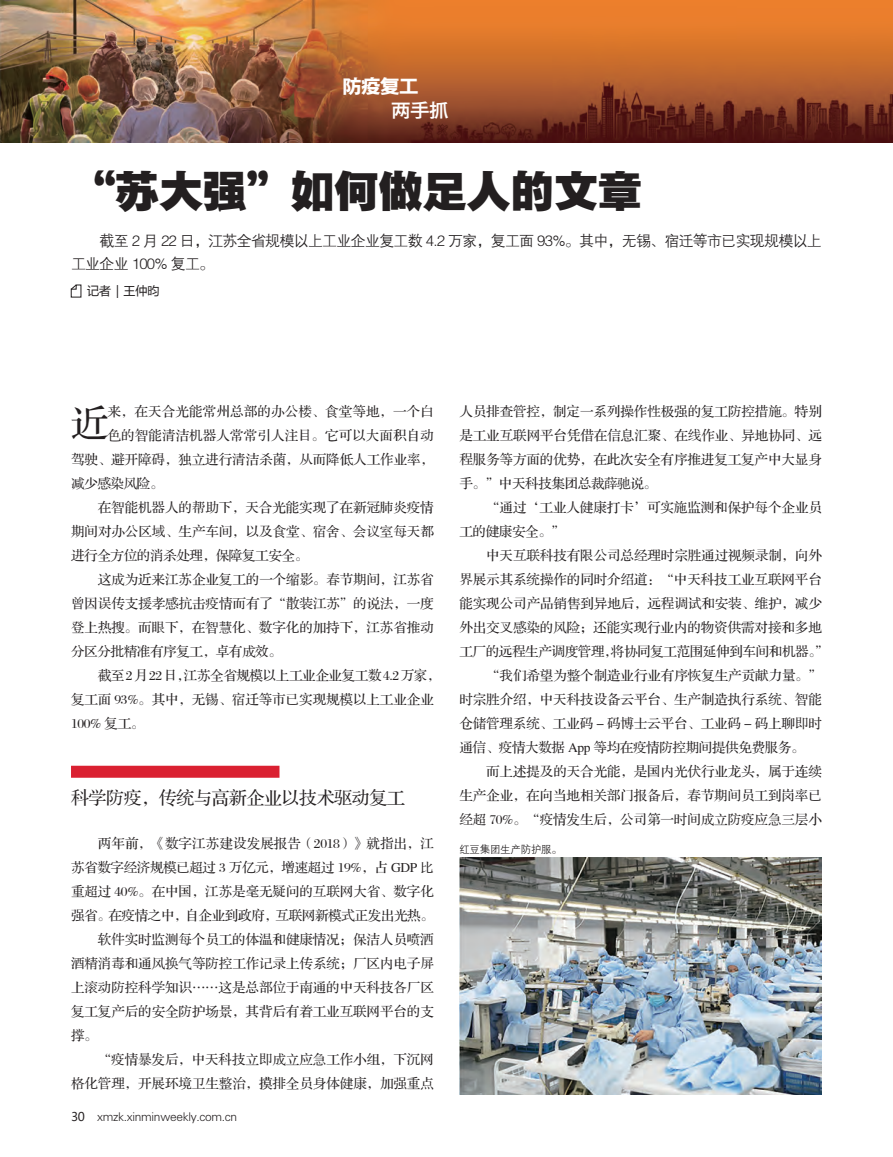
<style>
.page{position:relative;width:893px;height:1157px;background:#fff}
.page>*{position:absolute;margin:0;border:0;box-sizing:border-box;transform-origin:0 0}
.t1{font:45px "FZYDTHJW GB1 0";letter-spacing:-.025em;color:#231f20}
.t2{font:37.5px "FZS3 JW GB1 0";color:#231f20}
.t3{font:19.5px "FZYDCHK GBK1 0";color:#fff}
.t4{font:19.5px "FZYDZHJW GB1 0";color:#fff}
.t5{font:18px "FZS3 K GBK1 0";letter-spacing:-.025em;color:#231f20}
.t6{font:15px/22.5px "FZZDXJW GB1 0";letter-spacing:-.05em;color:#231f20}
.t7{font:13.5px "FZS3 JW GB1 0";letter-spacing:-.005em;color:#231f20}
.t8{font:13.5px "FZS3 JW GB1 0";letter-spacing:-.025em;color:#231f20}
.t9{font:12px "FZXH1 JW GB1 0";letter-spacing:-.025em;color:#231f20}
.t10{font:12px "Microsoft Ya Hei";color:#231f20}
.t11{font:10.5px "FZZDXJW GB1 0";letter-spacing:-.025em;color:#231f20}
.s1{font-family:"Microsoft Ya Hei"}
</style>
<div class="page">
<img style="left:0;top:0;width:893px;height:143px">
<svg style="left:71px;top:284px;width:10px;height:13px"></svg>
<div style="left:71px;top:765px;width:208px;height:12px;background:#da2031"></div>
<img style="left:459px;top:857px;width:363px;height:237px">
<h3 class="t3" style="left:342px;top:75px;width:78px">防疫复工</h3>
<h3 class="t4" style="left:391px;top:99px;width:59px">两手抓</h3>
<p class="t1" style="left:71px;top:167px;width:573px">“苏大强”如何做足人的文章</p>
<p class="t6" style="left:71px;top:230px;width:752px">　　截至 2 月 22 日，江苏全省规模以上工业企业复工数 4.2 万家，复工面 93%。其中，无锡、宿迁等市已实现规模以上工业企业 100% 复工。</p>
<p class="t10" style="left:87px;top:282px;width:73px">记者｜王仲昀</p>
<p class="t2" style="left:71px;top:404px;width:39px">近</p>
<p class="t7" style="left:108px;top:404px;width:328px">来，在天合光能常州总部的办公楼、食堂等地，一个白</p>
<p class="t7" style="left:108px;top:428px;width:328px">色的智能清洁机器人常常引人注目。它可以大面积自动</p>
<p class="t7" style="left:71px;top:452px;width:364px">驾驶、避开障碍，独立进行清洁杀菌，从而降低人工作业率，</p>
<p class="t7" style="left:71px;top:476px;width:94px">减少感染风险。</p>
<p class="t7" style="left:98px;top:500px;width:337px">在智能机器人的帮助下，天合光能实现了在新冠肺炎疫情</p>
<p class="t7" style="left:71px;top:524px;width:364px">期间对办公区域、生产车间，以及食堂、宿舍、会议室每天都</p>
<p class="t8" style="left:71px;top:548px;width:239px">进行全方位的消杀处理，保障复工安全。</p>
<p class="t7" style="left:98px;top:572px;width:337px">这成为近来江苏企业复工的一个缩影。春节期间，江苏省</p>
<p class="t7" style="left:71px;top:596px;width:364px">曾因误传支援孝感抗击疫情而有了“散装江苏”的说法，一度</p>
<p class="t7" style="left:71px;top:620px;width:364px">登上热搜。而眼下，在智慧化、数字化的加持下，江苏省推动</p>
<p class="t8" style="left:71px;top:644px;width:212px">分区分批精准有序复工，卓有成效。</p>
<p class="t8" style="left:98px;top:668px;width:344px">截至2月22日，江苏全省规模以上工业企业复工数4.2万家，</p>
<p class="t7" style="left:71px;top:692px;width:364px">复工面 93%。其中，无锡、宿迁等市已实现规模以上工业企业</p>
<p class="t7" style="left:71px;top:716px;width:75px">100% 复工。</p>
<p class="t5" style="left:71px;top:788px;width:335px">科学防疫，传统与高新企业以技术驱动复工</p>
<p class="t7" style="left:98px;top:836px;width:338px">两年前，《数字江苏建设发展报告（2018）》就指出，江</p>
<p class="t8" style="left:71px;top:860px;width:364px">苏省数字经济规模已超过 3 万亿元，增速超过 19%，占 GDP 比</p>
<p class="t7" style="left:71px;top:884px;width:364px">重超过 40%。在中国，江苏是毫无疑问的互联网大省、数字化</p>
<p class="t8" style="left:71px;top:908px;width:364px">强省。在疫情之中，自企业到政府，互联网新模式正发出光热。</p>
<p class="t7" style="left:98px;top:932px;width:337px">软件实时监测每个员工的体温和健康情况；保洁人员喷洒</p>
<p class="t7" style="left:71px;top:956px;width:364px">酒精消毒和通风换气等防控工作记录上传系统；厂区内电子屏</p>
<p class="t7" style="left:71px;top:980px;width:364px">上滚动防控科学知识……这是总部位于南通的中天科技各厂区</p>
<p class="t7" style="left:71px;top:1004px;width:364px">复工复产后的安全防护场景，其背后有着工业互联网平台的支</p>
<p class="t7" style="left:71px;top:1028px;width:28px">撑。</p>
<p class="t7" style="left:98px;top:1052px;width:337px">“疫情暴发后，中天科技立即成立应急工作小组，下沉网</p>
<p class="t7" style="left:71px;top:1076px;width:364px">格化管理，开展环境卫生整治，摸排全员身体健康，加强重点</p>
<p class="t9" style="left:71px;top:1109px;width:168px"><span class="s1">30</span> xmzk.xinminweekly.com.cn</p>
<p class="t7" style="left:459px;top:404px;width:364px">人员排查管控，制定一系列操作性极强的复工防控措施。特别</p>
<p class="t7" style="left:459px;top:428px;width:364px">是工业互联网平台凭借在信息汇聚、在线作业、异地协同、远</p>
<p class="t7" style="left:459px;top:452px;width:364px">程服务等方面的优势，在此次安全有序推进复工复产中大显身</p>
<p class="t8" style="left:459px;top:476px;width:199px">手。”中天科技集团总裁薛驰说。</p>
<p class="t7" style="left:486px;top:500px;width:337px">“通过‘工业人健康打卡’可实施监测和保护每个企业员</p>
<p class="t7" style="left:459px;top:524px;width:107px">工的健康安全。”</p>
<p class="t7" style="left:486px;top:548px;width:337px">中天互联科技有限公司总经理时宗胜通过视频录制，向外</p>
<p class="t7" style="left:459px;top:572px;width:364px">界展示其系统操作的同时介绍道：“中天科技工业互联网平台</p>
<p class="t7" style="left:459px;top:596px;width:364px">能实现公司产品销售到异地后，远程调试和安装、维护，减少</p>
<p class="t7" style="left:459px;top:620px;width:364px">外出交叉感染的风险；还能实现行业内的物资供需对接和多地</p>
<p class="t8" style="left:459px;top:644px;width:371px">工厂的远程生产调度管理，将协同复工范围延伸到车间和机器。”</p>
<p class="t7" style="left:486px;top:668px;width:337px">“我们希望为整个制造业行业有序恢复生产贡献力量。”</p>
<p class="t7" style="left:459px;top:692px;width:364px">时宗胜介绍，中天科技设备云平台、生产制造执行系统、智能</p>
<p class="t7" style="left:459px;top:716px;width:364px">仓储管理系统、工业码 - 码博士云平台、工业码 - 码上聊即时</p>
<p class="t8" style="left:459px;top:740px;width:347px">通信、疫情大数据 App 等均在疫情防控期间提供免费服务。</p>
<p class="t7" style="left:486px;top:764px;width:337px">而上述提及的天合光能，是国内光伏行业龙头，属于连续</p>
<p class="t7" style="left:459px;top:788px;width:364px">生产企业，在向当地相关部门报备后，春节期间员工到岗率已</p>
<p class="t7" style="left:459px;top:812px;width:364px">经超 70%。“疫情发生后，公司第一时间成立防疫应急三层小</p>
<p class="t11" style="left:459px;top:843px;width:104px">红豆集团生产防护服。</p>
</div>
